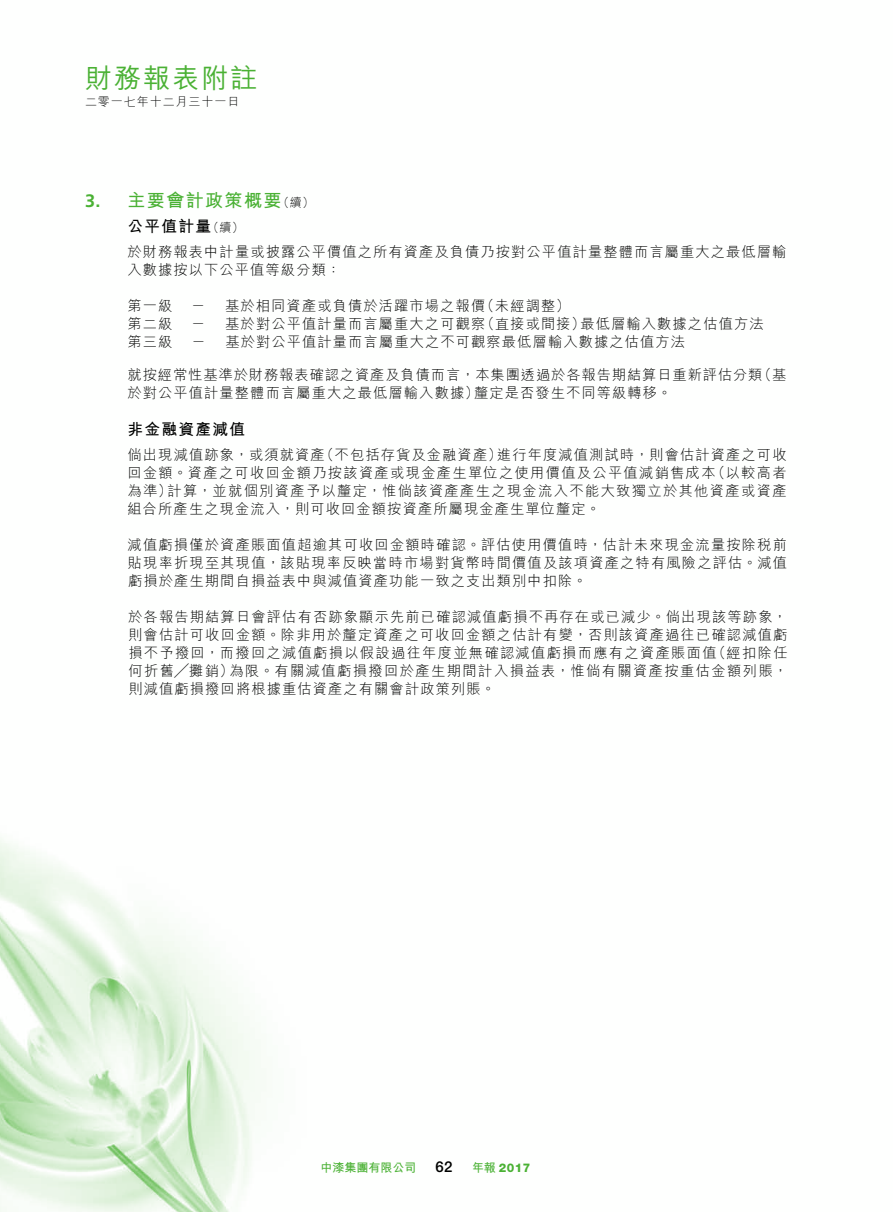
<style>
.page{position:relative;width:893px;height:1212px;background:#fff}
.page>*{position:absolute;margin:0;border:0;box-sizing:border-box;transform-origin:0 0}
.t1{font:500 27px "M Hei HK";letter-spacing:.08em;color:#4ab134}
.t2{font:700 18px "M Hei HK";letter-spacing:.08em;color:#4ab134}
.t3{font:700 15.75px "M Hei HK";letter-spacing:.08em;color:#000}
.t4{font:500 15px "Helvetica Neue LT Std";color:#000}
.t5{font:300 14.25px/18px "M Hei HK";letter-spacing:.08em;color:#000;text-align:justify}
.t6{font:300 12px "M Hei HK";letter-spacing:.08em;color:#000}
.t7{font:700 12px "M Hei HK";color:#4ab134}
.t8{font:800 12px "Helvetica Neue LT Std";color:#4ab134}
.s1{font-family:"Frutiger LT Std"}
.s2{font-weight:300;font-size:12px;color:#000}
.s3{font-weight:300;font-size:12px}
.s4{font-family:"M Hei HK";font-weight:700}
</style>
<div class="page">
<img style="left:0;top:839px;width:255px;height:373px">
<h1 class="t1" style="left:85px;top:58px;width:174px">財務報表附註</h1>
<p class="t6" style="left:85px;top:93px;width:156px">二零一七年十二月三十一日</p>
<p class="t2" style="left:85px;top:188px;width:230px"><span class="s1">3.</span> 主要會計政策概要<span class="s2">（續）</span></p>
<p class="t3" style="left:128px;top:215px;width:118px">公平值計量<span class="s3">（續）</span></p>
<p class="t5" style="left:127px;top:242px;width:661px">於財務報表中計量或披露公平價值之所有資產及負債乃按對公平值計量整體而言屬重大之最低層輸入數據按以下公平值等級分類：</p>
<p class="t5" style="left:127px;top:296px;width:46px">第一級</p>
<p class="t5" style="left:191px;top:296px;width:16px">－</p>
<p class="t5" style="left:225px;top:296px;width:346px">基於相同資產或負債於活躍市場之報價（未經調整）</p>
<p class="t5" style="left:127px;top:314px;width:46px">第二級</p>
<p class="t5" style="left:191px;top:314px;width:16px">－</p>
<p class="t5" style="left:225px;top:314px;width:540px">基於對公平值計量而言屬重大之可觀察（直接或間接）最低層輸入數據之估值方法</p>
<p class="t5" style="left:128px;top:332px;width:46px">第三級</p>
<p class="t5" style="left:191px;top:332px;width:16px">－</p>
<p class="t5" style="left:225px;top:332px;width:461px">基於對公平值計量而言屬重大之不可觀察最低層輸入數據之估值方法</p>
<p class="t5" style="left:127px;top:365px;width:661px">就按經常性基準於財務報表確認之資產及負債而言，本集團透過於各報告期結算日重新評估分類（基於對公平值計量整體而言屬重大之最低層輸入數據）釐定是否發生不同等級轉移。</p>
<p class="t3" style="left:128px;top:418px;width:119px">非金融資產減值</p>
<p class="t5" style="left:127px;top:445px;width:661px">倘出現減值跡象，或須就資產（不包括存貨及金融資產）進行年度減值測試時，則會估計資產之可收回金額。資產之可收回金額乃按該資產或現金產生單位之使用價值及公平值減銷售成本（以較高者為準）計算，並就個別資產予以釐定，惟倘該資產產生之現金流入不能大致獨立於其他資產或資產組合所產生之現金流入，則可收回金額按資產所屬現金產生單位釐定。</p>
<p class="t5" style="left:128px;top:535px;width:661px">減值虧損僅於資產賬面值超逾其可收回金額時確認。評估使用價值時，估計未來現金流量按除稅前貼現率折現至其現值，該貼現率反映當時市場對貨幣時間價值及該項資產之特有風險之評估。減值虧損於產生期間自損益表中與減值資產功能一致之支出類別中扣除。</p>
<p class="t5" style="left:128px;top:607px;width:661px">於各報告期結算日會評估有否跡象顯示先前已確認減值虧損不再存在或已減少。倘出現該等跡象，則會估計可收回金額。除非用於釐定資產之可收回金額之估計有變，否則該資產過往已確認減值虧損不予撥回，而撥回之減值虧損以假設過往年度並無確認減值虧損而應有之資產賬面值（經扣除任何折舊╱攤銷）為限。有關減值虧損撥回於產生期間計入損益表，惟倘有關資產按重估金額列賬，則減值虧損撥回將根據重估資產之有關會計政策列賬。</p>
<p class="t7" style="left:320px;top:1159px;width:97px">中漆集團有限公司</p>
<p class="t4" style="left:435px;top:1158px;width:19px">62</p>
<p class="t8" style="left:472px;top:1161px;width:60px"><span class="s4">年報</span> 2017</p>
</div>
